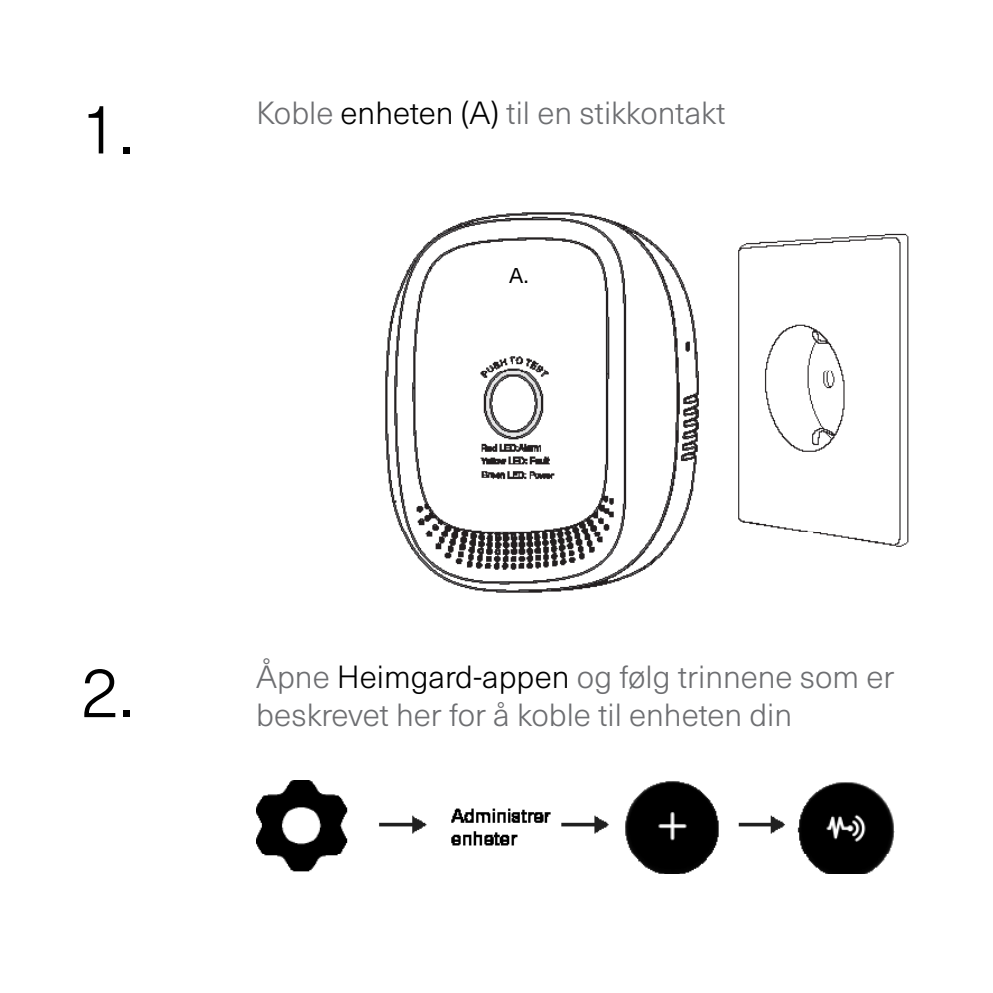
<style>
.page{position:relative;width:993px;height:993px;background:#fff}
.page>*{position:absolute;margin:0;border:0;box-sizing:border-box;transform-origin:0 0}
.Hedings_2{font:300 70px "Neue Haas Unica W1 G";color:#000}
.Standard_txt_user_ma{font:300 31.5px/37.8px "Neue Haas Unica W1 G";color:#6d6e71}
.Translations{font:21px "Neue Haas Unica W1 G";color:#000}
.s1{color:#000}
</style>
<div class="page">
<img style="left:256px;top:780px;width:637px;height:92px">
<img style="left:385px;top:212px;width:524px;height:381px">
<p class="Hedings_2" style="left:81px;top:78px;width:54px">1.</p>
<p class="Standard_txt_user_ma" style="left:256px;top:92px;width:471px">Koble <span class="s1">enheten (A)</span> til en stikkontakt</p>
<p class="Translations" style="left:509px;top:260px;width:21px">A.</p>
<p class="Hedings_2" style="left:81px;top:641px;width:54px">2.</p>
<p class="Standard_txt_user_ma" style="left:256px;top:656px;width:639px">Åpne <span class="s1">Heimgard-appen</span> og følg trinnene som er beskrevet her for å koble til enheten din</p>
</div>
